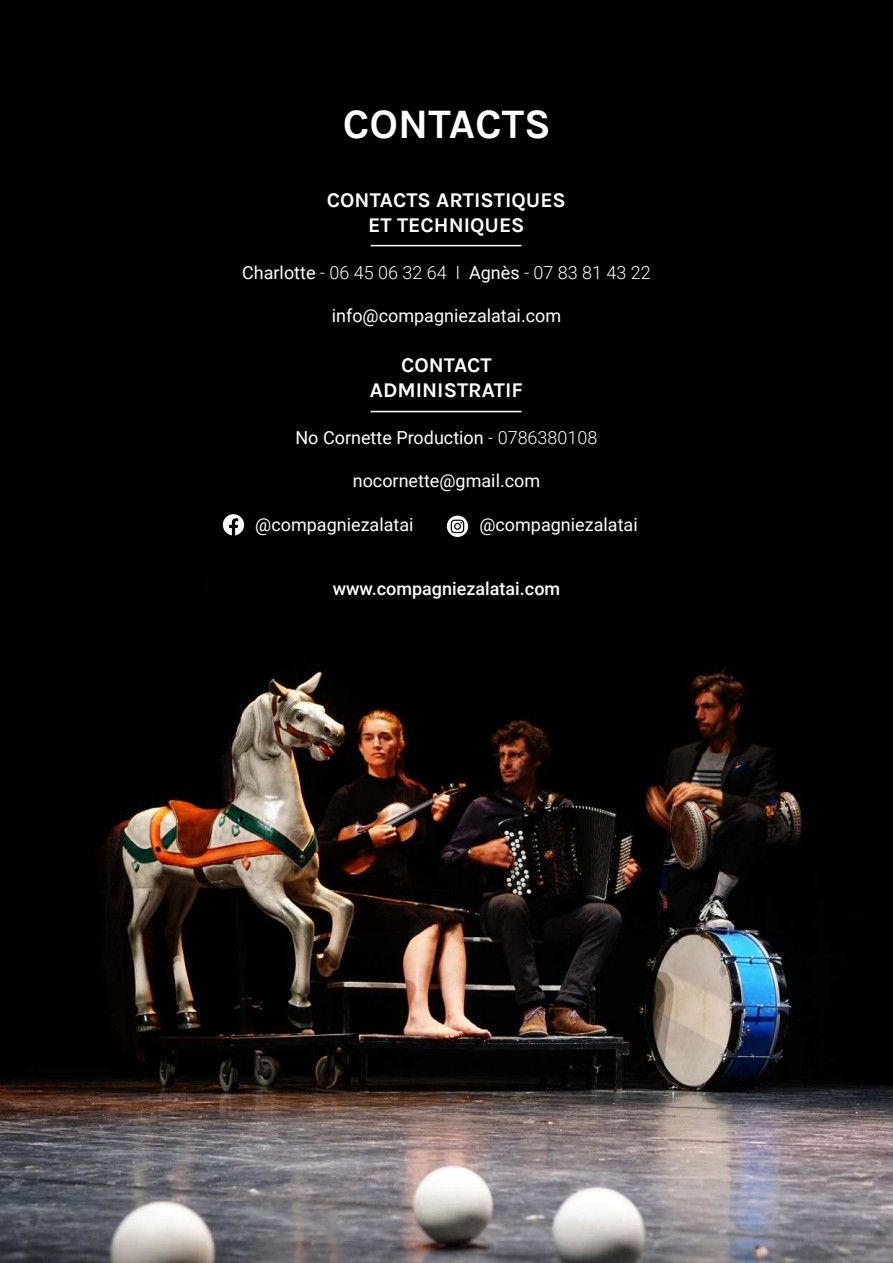
<style>
.page{position:relative;width:893px;height:1263px;background:#000}
.page>*{position:absolute;margin:0;border:0;box-sizing:border-box;transform-origin:0 0}
.t1{font:700 42px "Karla";color:#fff}
.t2{font:700 21px/25.2px "Karla";color:#fff;text-align:center}
.t3{font:18px "Roboto";color:#fff}
.t4{font:300 18px "Roboto";color:#fff}
.t5{font:500 18px "Roboto";color:#fff}
.s1{font-weight:400}
.s2{font-weight:300}
</style>
<div class="page">
<img style="left:0;top:667px;width:893px;height:596px">
<svg style="left:223px;top:514px;width:21px;height:21px"></svg>
<svg style="left:447px;top:516px;width:21px;height:21px"></svg>
<hr style="left:371px;top:245px;width:150px;height:1px;background:#fff">
<hr style="left:371px;top:411px;width:150px;height:1px;background:#fff">
<h1 class="t1" style="left:343px;top:100px;width:209px">CONTACTS</h1>
<p class="t2" style="left:327px;top:187px;width:241px">CONTACTS ARTISTIQUES<br>ET TECHNIQUES</p>
<p class="t4" style="left:242px;top:260px;width:410px"><span class="s1">Charlotte</span> - 06 45 06 32 64 I <span class="s1">Agnès</span> - 07 83 81 43 22</p>
<p class="t3" style="left:332px;top:303px;width:231px">info@compagniezalatai.com</p>
<p class="t2" style="left:370px;top:353px;width:155px">CONTACT<br>ADMINISTRATIF</p>
<p class="t3" style="left:295px;top:425px;width:303px">No Cornette Production <span class="s2">- 0786380108</span></p>
<p class="t3" style="left:353px;top:468px;width:189px">nocornette@gmail.com</p>
<p class="t3" style="left:255px;top:512px;width:160px">@compagniezalatai</p>
<p class="t3" style="left:479px;top:512px;width:160px">@compagniezalatai</p>
<p class="t5" style="left:333px;top:576px;width:229px">www.compagniezalatai.com</p>
</div>
